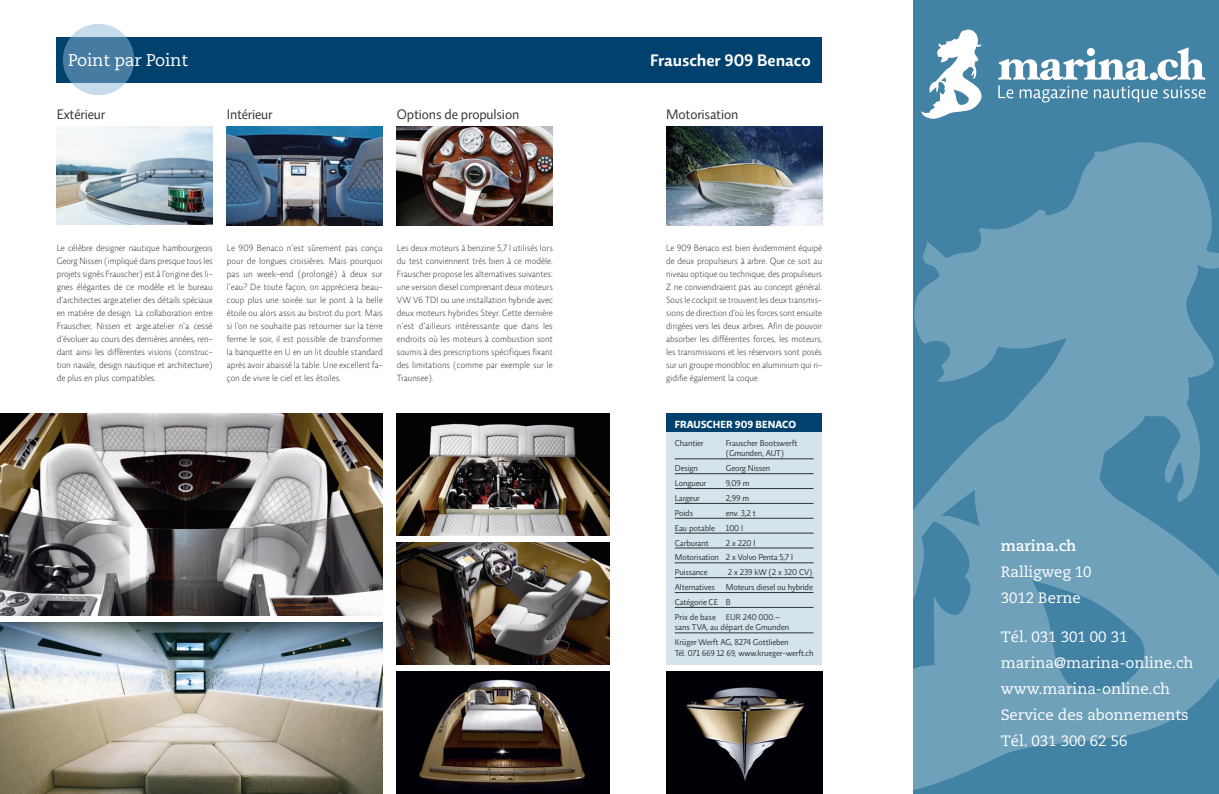
<style>
.page{position:relative;width:1219px;height:794px;background:#fff}
.page>*{position:absolute;margin:0;border:0;box-sizing:border-box;transform-origin:0 0}
.t1{font:600 17px "Relato Sans OT";color:#fff}
.t2{font:17px "Caecilia LT";letter-spacing:-.01em;color:#fff}
.t3{font:15px/26px "Caecilia LT";color:#fff}
.t4{font:700 15px "Caecilia LT";color:#fff}
.t5{font:14px "Relato Sans OT";letter-spacing:-.01em;color:#313131}
.t6{font:700 10.5px "Relato Sans OT";color:#fff}
.t7{font:300 9.2px/13px "Relato Sans OT";letter-spacing:.005em;color:#313131;text-align:justify}
.t8{font:8.6px/14.9px "Relato Sans OT";letter-spacing:-.01em;color:#313131}
</style>
<div class="page">
<img style="left:57px;top:127px;width:156px;height:98px">
<img style="left:0;top:413px;width:383px;height:202px">
<img style="left:0;top:622px;width:383px;height:172px">
<img style="left:397px;top:672px;width:212px;height:122px">
<img style="left:397px;top:542px;width:212px;height:122px">
<img style="left:397px;top:413px;width:212px;height:122px">
<img style="left:227px;top:127px;width:156px;height:98px">
<img style="left:397px;top:127px;width:156px;height:98px">
<img style="left:666px;top:672px;width:156px;height:122px">
<div style="left:666px;top:429px;width:156px;height:235px;background:#d4e3ec"></div>
<div style="left:666px;top:413px;width:156px;height:19px;background:#00416d"></div>
<hr style="left:675px;top:458px;width:139px;height:1px;background:#313131">
<hr style="left:675px;top:473px;width:139px;height:1px;background:#313131">
<hr style="left:675px;top:488px;width:139px;height:1px;background:#313131">
<hr style="left:675px;top:503px;width:139px;height:1px;background:#313131">
<hr style="left:675px;top:518px;width:139px;height:1px;background:#313131">
<hr style="left:675px;top:533px;width:139px;height:1px;background:#313131">
<hr style="left:675px;top:548px;width:139px;height:1px;background:#313131">
<hr style="left:675px;top:562px;width:139px;height:1px;background:#313131">
<hr style="left:675px;top:577px;width:139px;height:1px;background:#313131">
<hr style="left:675px;top:592px;width:139px;height:1px;background:#313131">
<hr style="left:675px;top:607px;width:139px;height:1px;background:#313131">
<hr style="left:675px;top:632px;width:139px;height:1px;background:#313131">
<div style="left:57px;top:37px;width:765px;height:45px;background:#00416d"></div>
<svg style="left:63px;top:24px;width:71px;height:71px;fill:#467ba2"></svg>
<img style="left:666px;top:127px;width:156px;height:98px">
<div style="left:913px;top:0;width:306px;height:794px;background:#4283a5"></div>
<svg style="left:913px;top:142px;width:306px;height:648px;fill:#70a1bb"></svg>
<svg style="left:921px;top:29px;width:61px;height:90px"></svg>
<svg style="left:998px;top:48px;width:207px;height:55px"></svg>
<h1 class="t2" style="left:68px;top:50px;width:122px">Point par Point</h1>
<h1 class="t1" style="left:650px;top:50px;width:162px">Frauscher 909 Benaco</h1>
<h3 class="t5" style="left:397px;top:106px;width:124px">Options de propulsion</h3>
<h3 class="t5" style="left:57px;top:106px;width:50px">Extérieur</h3>
<h3 class="t5" style="left:227px;top:106px;width:47px">Intérieur</h3>
<h3 class="t5" style="left:666px;top:106px;width:74px">Motorisation</h3>
<p class="t7" style="left:57px;top:242px;width:157px">Le célèbre designer nautique hambourgeois Georg Nissen (impliqué dans presque tous les projets signés Frauscher) est à l’origine des li&shy;gnes élégantes de ce modèle et le bureau d’architectes arge.atelier des détails spéciaux en matière de design. La collaboration entre Frauscher, Nissen et arge.atelier n’a cessé d’évoluer au cours des dernières années, ren&shy;dant ainsi les différentes visions (construc&shy;tion navale, design nautique et architecture) de plus en plus compatibles.</p>
<p class="t7" style="left:227px;top:242px;width:157px">Le 909 Benaco n’est sûrement pas conçu pour de longues croisières. Mais pourquoi pas un week-end (prolongé) à deux sur l’eau? De toute façon, on appréciera beau&shy;coup plus une soirée sur le pont à la belle étoile ou alors assis au bistrot du port. Mais si l’on ne souhaite pas retourner sur la terre ferme le soir, il est possible de transformer la banquette en U en un lit double standard après avoir abaissé la table. Une excellent fa&shy;çon de vivre le ciel et les étoiles.</p>
<p class="t7" style="left:397px;top:242px;width:157px">Les deux moteurs à benzine 5,7 l utilisés lors du test conviennent très bien à ce modèle.<br>Frauscher propose les alternatives suivantes: une version diesel comprenant deux moteurs VW V6 TDI ou une installation hybride avec deux moteurs hybrides Steyr. Cette dernière n’est d’ailleurs intéressante que dans les endroits où les moteurs à combustion sont soumis à des prescriptions spécifiques fixant des limitations (comme par exemple sur le Traunsee).</p>
<p class="t7" style="left:666px;top:242px;width:157px">Le 909 Benaco est bien évidemment équipé de deux propulseurs à arbre. Que ce soit au niveau optique ou technique, des propulseurs Z ne conviendraient pas au concept général.<br>Sous le cockpit se trouvent les deux transmis&shy;sions de direction d’où les forces sont ensuite dirigées vers les deux arbres. Afin de pouvoir absorber les différentes forces, les moteurs, les transmissions et les réservoirs sont posés sur un groupe monobloc en aluminium qui ri&shy;gidifie également la coque.</p>
<p class="t6" style="left:675px;top:417px;width:123px">FRAUSCHER 909 BENACO</p>
<p class="t8" style="left:675px;top:435px;width:30px">Chantier</p>
<p class="t8" style="left:726px;top:437px;width:73px;line-height:10.6px">Frauscher Bootswerft (Gmunden, AUT)</p>
<p class="t8" style="left:675px;top:461px;width:25px">Design</p>
<p class="t8" style="left:726px;top:461px;width:46px">Georg Nissen</p>
<p class="t8" style="left:675px;top:476px;width:33px">Longueur</p>
<p class="t8" style="left:726px;top:476px;width:25px">9,09 m</p>
<p class="t8" style="left:675px;top:490px;width:27px">Largeur</p>
<p class="t8" style="left:726px;top:490px;width:25px">2,99 m</p>
<p class="t8" style="left:675px;top:505px;width:20px">Poids</p>
<p class="t8" style="left:726px;top:505px;width:31px">env. 3,2 t</p>
<p class="t8" style="left:675px;top:520px;width:42px">Eau potable</p>
<p class="t8" style="left:726px;top:520px;width:19px">100 l</p>
<p class="t8" style="left:675px;top:535px;width:36px">Carburant</p>
<p class="t8" style="left:675px;top:535px;width:120px;text-indent:51px">2 x 220 l<br>Motorisation 2 x Volvo Penta 5,7 l<br>Puissance</p>
<p class="t8" style="left:728px;top:565px;width:86px">2 x 239 kW (2 x 320 CV)</p>
<p class="t8" style="left:675px;top:579px;width:140px;text-indent:51px">Moteurs diesel ou hybride<br>Catégorie CE B<br>Prix de base EUR 240 000.–</p>
<p class="t8" style="left:675px;top:620px;width:116px">sans TVA, au départ de Gmunden<br>Krüger Werft AG, 8274 Gottlieben</p>
<p class="t8" style="left:675px;top:645px;width:140px">Tél. 071 669 12 69, www.krueger-werft.ch</p>
<p class="t8" style="left:675px;top:579px;width:41px">Alternatives</p>
<h2 class="t4" style="left:1001px;top:536px;width:77px">marina.ch</h2>
<h2 class="t3" style="left:1001px;top:558px;width:92px">Ralligweg 10<br>3012 Berne</h2>
<h2 class="t3" style="left:1001px;top:623px;width:194px">Tél. 031 301 00 31 marina@marina-online.ch www.marina-online.ch<br>Service des abonnements<br>Tél. 031 300 62 56</h2>
</div>
